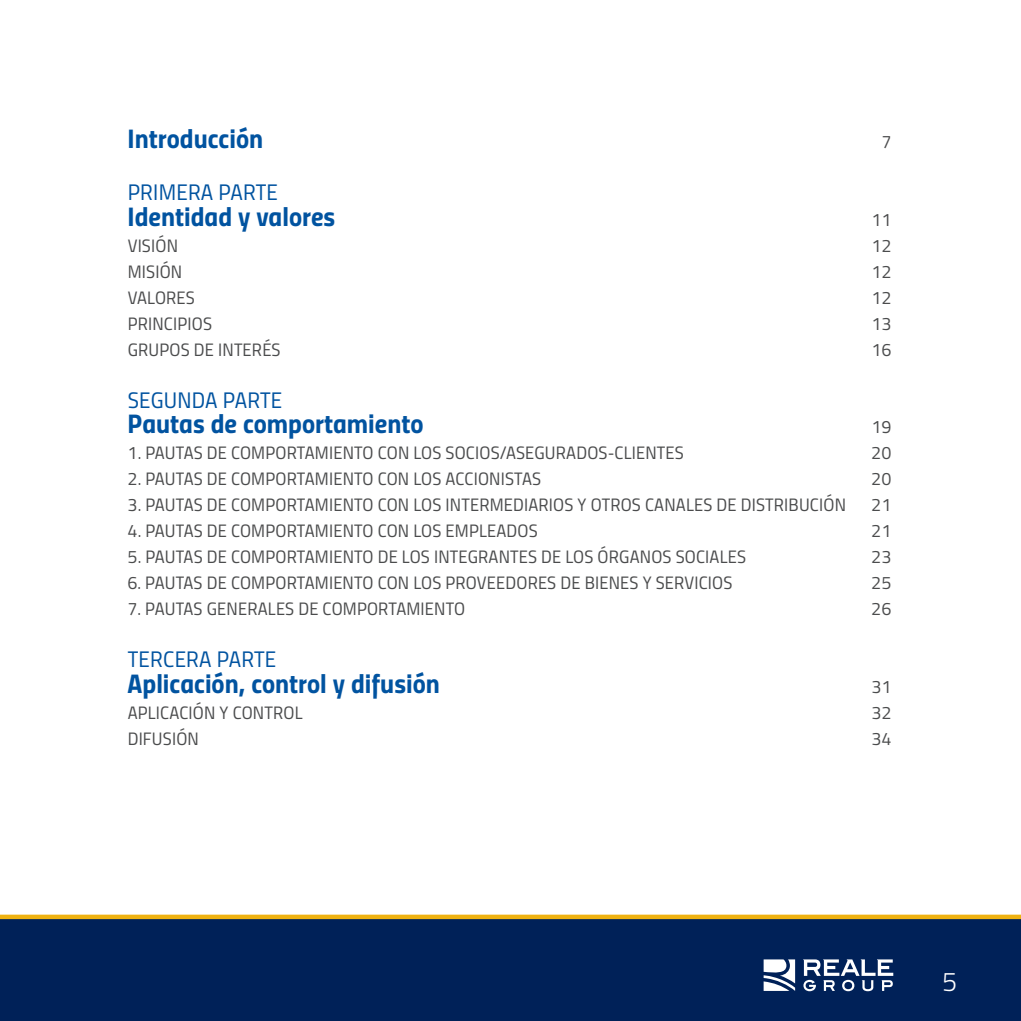
<style>
.page{position:relative;width:1021px;height:1021px;background:#fff}
.page>*{position:absolute;margin:0;border:0;box-sizing:border-box;transform-origin:0 0}
.t1{font:27px "Titillium Bold Upright";color:#0153a0}
.t2{font:27px "Titillium Light Upright";color:#fff}
.t3{font:22.5px "Titillium Regular Upright";letter-spacing:.01em;color:#0153a0}
.t4{font:18px "Titillium Regular Upright";letter-spacing:.01em;color:#4b4c4d}
</style>
<div class="page">
<div style="left:0;top:916px;width:1020px;height:104px;background:#002158"></div>
<div style="left:0;top:914px;width:1020px;height:5px;background:#efb211"></div>
<svg style="left:763px;top:959px;width:32px;height:31px"></svg>
<svg style="left:803px;top:959px;width:90px;height:32px"></svg>
<h1 class="t1" style="left:128px;top:117px;width:137px">Introducción</h1>
<p class="t4" style="left:881px;top:128px;width:12px">7</p>
<p class="t3" style="left:128px;top:175px;width:152px">PRIMERA PARTE</p>
<h1 class="t1" style="left:128px;top:195px;width:209px">Identidad y valores</h1>
<p class="t4" style="left:871px;top:206px;width:22px">11</p>
<p class="t4" style="left:128px;top:232px;width:52px">VISIÓN</p>
<p class="t4" style="left:871px;top:232px;width:22px">12</p>
<p class="t4" style="left:128px;top:258px;width:56px">MISIÓN</p>
<p class="t4" style="left:871px;top:258px;width:22px">12</p>
<p class="t4" style="left:128px;top:284px;width:69px">VALORES</p>
<p class="t4" style="left:871px;top:284px;width:22px">12</p>
<p class="t4" style="left:128px;top:310px;width:86px">PRINCIPIOS</p>
<p class="t4" style="left:871px;top:310px;width:22px">13</p>
<p class="t4" style="left:128px;top:336px;width:154px">GRUPOS DE INTERÉS</p>
<p class="t4" style="left:871px;top:336px;width:22px">16</p>
<p class="t3" style="left:128px;top:383px;width:156px">SEGUNDA PARTE</p>
<h1 class="t1" style="left:128px;top:403px;width:297px">Pautas de comportamiento</h1>
<p class="t4" style="left:871px;top:414px;width:22px">19</p>
<p class="t4" style="left:128px;top:440px;width:557px">1. PAUTAS DE COMPORTAMIENTO CON LOS SOCIOS/ASEGURADOS-CLIENTES</p>
<p class="t4" style="left:871px;top:440px;width:22px">20</p>
<p class="t4" style="left:128px;top:466px;width:415px">2. PAUTAS DE COMPORTAMIENTO CON LOS ACCIONISTAS</p>
<p class="t4" style="left:871px;top:466px;width:22px">20</p>
<p class="t4" style="left:128px;top:492px;width:720px">3. PAUTAS DE COMPORTAMIENTO CON LOS INTERMEDIARIOS Y OTROS CANALES DE DISTRIBUCIÓN</p>
<p class="t4" style="left:871px;top:492px;width:22px">21</p>
<p class="t4" style="left:128px;top:517px;width:411px">4. PAUTAS DE COMPORTAMIENTO CON LOS EMPLEADOS</p>
<p class="t4" style="left:871px;top:517px;width:22px">21</p>
<p class="t4" style="left:128px;top:543px;width:620px">5. PAUTAS DE COMPORTAMIENTO DE LOS INTEGRANTES DE LOS ÓRGANOS SOCIALES</p>
<p class="t4" style="left:871px;top:543px;width:22px">23</p>
<p class="t4" style="left:127px;top:569px;width:606px">6. PAUTAS DE COMPORTAMIENTO CON LOS PROVEEDORES DE BIENES Y SERVICIOS</p>
<p class="t4" style="left:871px;top:569px;width:22px">25</p>
<p class="t4" style="left:127px;top:595px;width:339px">7. PAUTAS GENERALES DE COMPORTAMIENTO</p>
<p class="t4" style="left:871px;top:595px;width:22px">26</p>
<p class="t3" style="left:128px;top:642px;width:150px">TERCERA PARTE</p>
<h1 class="t1" style="left:128px;top:662px;width:314px">Aplicación, control y difusión</h1>
<p class="t4" style="left:871px;top:673px;width:22px">31</p>
<p class="t4" style="left:128px;top:699px;width:176px">APLICACIÓN Y CONTROL</p>
<p class="t4" style="left:871px;top:699px;width:22px">32</p>
<p class="t4" style="left:128px;top:725px;width:73px">DIFUSIÓN</p>
<p class="t4" style="left:871px;top:725px;width:22px">34</p>
<h1 class="t2" style="left:942px;top:962px;width:17px">5</h1>
</div>
